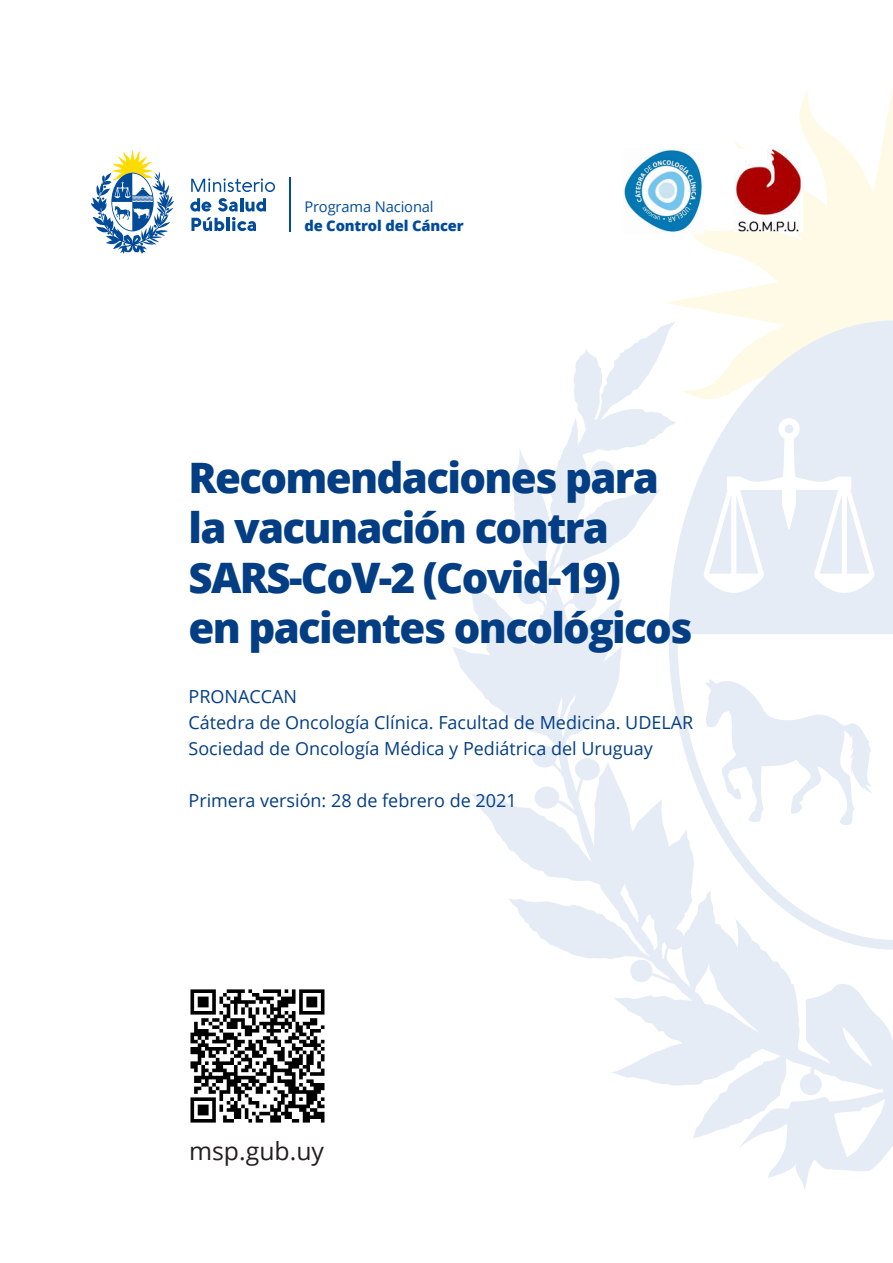
<style>
.page{position:relative;width:893px;height:1263px;background:#fff}
.page>*{position:absolute;margin:0;border:0;box-sizing:border-box;transform-origin:0 0}
.t1{font:800 42px/49.8px "Open Sans";letter-spacing:-.04em;color:#033e84}
.t2{font:24.75px "Open Sans";color:#231f20}
.t3{font:18px/25.8px "Open Sans";color:#033e84}
.t4{font:800 14.7px/19.2px "Open Sans";letter-spacing:-.01em;color:#024b99}
.s1{font-weight:400}
</style>
<div class="page">
<img style="left:190px;top:989px;width:135px;height:134px">
<svg style="left:453px;top:325px;width:440px;height:865px"></svg>
<svg style="left:665px;top:87px;width:228px;height:325px"></svg>
<svg style="left:669px;top:320px;width:224px;height:630px"></svg>
<svg style="left:704px;top:418px;width:170px;height:175px"></svg>
<hr style="left:289px;top:177px;width:1px;height:54px;background:#024b99">
<svg style="left:91px;top:149px;width:83px;height:105px"></svg>
<svg style="left:191px;top:178px;width:84px;height:14px"></svg>
<svg style="left:190px;top:198px;width:76px;height:33px"></svg>
<img style="left:623px;top:148px;width:80px;height:85px">
<img style="left:735px;top:149px;width:67px;height:83px">
<p class="t4" style="left:304px;top:196px;width:161px"><span class="s1">Programa Nacional<br></span>de Control del Cáncer</p>
<p class="t1" style="left:188px;top:451px;width:506px">Recomendaciones para la vacunación contra<br>SARS-CoV-2 (Covid-19)<br>en pacientes oncológicos</p>
<p class="t3" style="left:188px;top:683px;width:506px">PRONACCAN<br>Cátedra de Oncología Clínica. Facultad de Medicina. UDELAR<br>Sociedad de Oncología Médica y Pediátrica del Uruguay</p>
<p class="t3" style="left:188px;top:787px;width:330px">Primera versión: 28 de febrero de 2021</p>
<p class="t2" style="left:189px;top:1134px;width:137px">msp.gub.uy</p>
</div>
